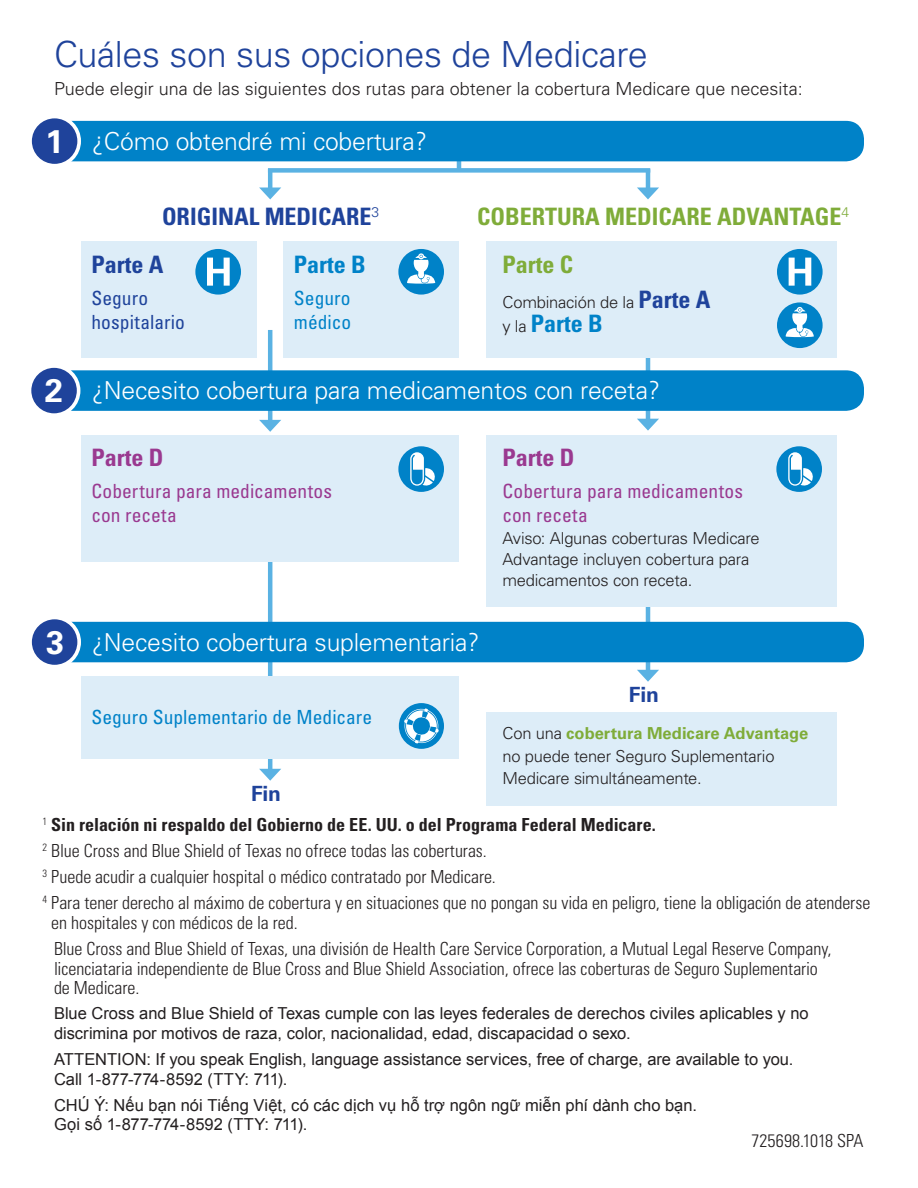
<style>
.page{position:relative;width:918px;height:1188px;background:#fff}
.page>*{position:absolute;margin:0;border:0;box-sizing:border-box;transform-origin:0 0}
.t1{font:300 36px "Univers LT Std";letter-spacing:-.01em;color:#1f439b}
.t2{font:700 32.7px "Univers LT Std";color:#fff}
.t3{font:300 24.75px "Univers LT Std";letter-spacing:-.01em;color:#fff}
.t4{font:700 condensed 24px "Univers LT Std";color:#7fac39}
.t5{font:700 condensed 24px "Univers LT Std";color:#1f439b}
.t6{font:700 condensed 24px "Univers LT Std";color:#0082c8}
.t7{font:700 condensed 24px "Univers LT Std";color:#9a3990}
.t8{font:700 21px "Univers LT Std";letter-spacing:-.01em;color:#1f439b}
.t9{font:condensed 19.5px/24px "Univers LT Std";color:#9a3990}
.t10{font:condensed 19.5px/24px "Univers LT Std";color:#0082c8}
.t11{font:condensed 19.5px/24px "Univers LT Std";letter-spacing:.005em;color:#1f439b}
.t12{font:300 condensed 18px/26.2px "Univers LT Std";letter-spacing:-.005em;color:#231f20}
.t13{font:300 18px "Univers LT Std";color:#231f20}
.t14{font:16.5px/19.5px "Arial";color:#231f20}
.t15{font:300 16.5px/21px "Univers LT Std";letter-spacing:-.015em;color:#231f20}
.s1{font-weight:700;font-stretch:condensed;font-size:24px;color:#1f439b}
.s2{font-weight:300;font-stretch:normal;font-size:16.5px;color:#231f20}
.s3{font-weight:700;color:#7fac39}
.s4{font-weight:700}
</style>
<div class="page">
<hr style="left:268px;top:556px;width:4px;height:142px;background:#5ab2e3">
<hr style="left:646px;top:555px;width:4px;height:119px;background:#5ab2e3">
<svg style="left:637px;top:670px;width:22px;height:12px"></svg>
<hr style="left:268px;top:700px;width:4px;height:73px;background:#5ab2e3">
<svg style="left:259px;top:769px;width:22px;height:12px"></svg>
<hr style="left:457px;top:149px;width:4px;height:22px;background:#5ab2e3">
<div style="left:268px;top:168px;width:382px;height:5px;background:#5ab2e3"></div>
<hr style="left:268px;top:169px;width:4px;height:23px;background:#5ab2e3">
<svg style="left:259px;top:188px;width:22px;height:11px"></svg>
<hr style="left:646px;top:169px;width:4px;height:23px;background:#5ab2e3">
<svg style="left:637px;top:188px;width:22px;height:11px"></svg>
<hr style="left:268px;top:330px;width:4px;height:94px;background:#5ab2e3">
<svg style="left:259px;top:420px;width:22px;height:12px"></svg>
<hr style="left:646px;top:331px;width:4px;height:92px;background:#5ab2e3">
<svg style="left:637px;top:419px;width:22px;height:12px"></svg>
<div style="left:54px;top:121px;width:810px;height:40px;background:#0082c8;border-radius:18px"></div>
<div style="left:54px;top:370px;width:810px;height:41px;background:#0082c8;border-radius:18px"></div>
<div style="left:54px;top:622px;width:810px;height:40px;background:#0082c8;border-radius:18px"></div>
<div style="left:81px;top:241px;width:175px;height:117px;background:#ddedf8"></div>
<div style="left:284px;top:241px;width:175px;height:117px;background:#ddedf8"></div>
<div style="left:486px;top:712px;width:351px;height:93px;background:#ddedf8"></div>
<div style="left:486px;top:241px;width:351px;height:117px;background:#ddedf8"></div>
<div style="left:486px;top:435px;width:351px;height:172px;background:#ddedf8"></div>
<div style="left:81px;top:435px;width:378px;height:126px;background:#ddedf8"></div>
<div style="left:81px;top:676px;width:378px;height:82px;background:#ddedf8"></div>
<div style="left:30px;top:117px;width:49px;height:49px;background:#1f439b;border-radius:50%"></div>
<div style="left:28px;top:115px;width:53px;height:52px;border:4px solid #fff;border-radius:50%"></div>
<div style="left:30px;top:366px;width:49px;height:49px;background:#1f439b;border-radius:50%"></div>
<div style="left:28px;top:364px;width:52px;height:53px;border:4px solid #fff;border-radius:50%"></div>
<div style="left:30px;top:618px;width:49px;height:49px;background:#1f439b;border-radius:50%"></div>
<div style="left:28px;top:616px;width:53px;height:52px;border:4px solid #fff;border-radius:50%"></div>
<div style="left:195px;top:249px;width:46px;height:46px;background:#0082c8;border-radius:50%"></div>
<svg style="left:207px;top:258px;width:23px;height:28px"></svg>
<div style="left:777px;top:249px;width:46px;height:46px;background:#0082c8;border-radius:50%"></div>
<svg style="left:789px;top:258px;width:22px;height:28px"></svg>
<div style="left:398px;top:249px;width:46px;height:46px;background:#0082c8;border-radius:50%"></div>
<svg style="left:407px;top:253px;width:29px;height:31px"></svg>
<div style="left:777px;top:302px;width:46px;height:46px;background:#0082c8;border-radius:50%"></div>
<svg style="left:785px;top:307px;width:29px;height:31px"></svg>
<div style="left:776px;top:446px;width:46px;height:46px;background:#0082c8;border-radius:50%"></div>
<svg style="left:788px;top:452px;width:25px;height:34px"></svg>
<div style="left:398px;top:446px;width:46px;height:46px;background:#0082c8;border-radius:50%"></div>
<svg style="left:410px;top:452px;width:25px;height:34px"></svg>
<div style="left:399px;top:703px;width:45px;height:46px;background:#0082c8;border-radius:50%"></div>
<svg style="left:403px;top:708px;width:37px;height:36px"></svg>
<h1 class="t1" style="left:54px;top:32px;width:595px">Cuáles son sus opciones de Medicare</h1>
<p class="t13" style="left:54px;top:78px;width:750px">Puede elegir una de las siguientes dos rutas para obtener la cobertura Medicare que necesita:</p>
<h2 class="t2" style="left:46px;top:122px;width:20px">1</h2>
<h3 class="t3" style="left:92px;top:126px;width:337px">¿Cómo obtendré mi cobertura?</h3>
<h3 class="t5" style="left:162px;top:202px;width:219px">ORIGINAL MEDICARE<sup>3</sup></h3>
<h3 class="t4" style="left:477px;top:202px;width:374px">COBERTURA MEDICARE ADVANTAGE<sup>4</sup></h3>
<h3 class="t5" style="left:91px;top:249px;width:73px">Parte A</h3>
<p class="t11" style="left:91px;top:286px;width:95px">Seguro hospitalario</p>
<h3 class="t4" style="left:502px;top:249px;width:72px">Parte C</h3>
<h3 class="t6" style="left:294px;top:249px;width:73px">Parte B</h3>
<p class="t10" style="left:294px;top:286px;width:59px">Seguro médico</p>
<p class="t15" style="left:502px;top:292px;width:210px">Combinación de la <span class="s1">Parte A</span></p>
<h3 class="t6" style="left:502px;top:309px;width:102px"><span class="s2">y la</span> Parte B</h3>
<h2 class="t2" style="left:45px;top:372px;width:20px">2</h2>
<h3 class="t3" style="left:92px;top:375px;width:570px">¿Necesito cobertura para medicamentos con receta?</h3>
<h3 class="t7" style="left:91px;top:442px;width:73px">Parte D</h3>
<p class="t9" style="left:91px;top:479px;width:242px">Cobertura para medicamentos con receta</p>
<h3 class="t7" style="left:502px;top:442px;width:73px">Parte D</h3>
<p class="t9" style="left:502px;top:479px;width:242px">Cobertura para medicamentos con receta</p>
<p class="t15" style="left:502px;top:528px;width:259px">Aviso: Algunas coberturas Medicare<br>Advantage incluyen cobertura para medicamentos con receta.</p>
<h2 class="t2" style="left:46px;top:623px;width:20px">3</h2>
<h3 class="t3" style="left:92px;top:627px;width:389px">¿Necesito cobertura suplementaria?</h3>
<p class="t8" style="left:629px;top:683px;width:32px">Fin</p>
<p class="t10" style="left:91px;top:705px;width:282px">Seguro Suplementario de Medicare</p>
<p class="t8" style="left:251px;top:782px;width:32px">Fin</p>
<p class="t15" style="left:502px;top:722px;width:307px;line-height:22.5px">Con una <span class="s3">cobertura Medicare Advantage </span>no puede tener Seguro Suplementario<br>Medicare simultáneamente.</p>
<p class="t12" style="left:43px;top:811px;width:829px"><sup>1</sup> <span class="s4">Sin relación ni respaldo del Gobierno de EE. UU. o del Programa Federal Medicare.<br></span><sup>2</sup> Blue Cross and Blue Shield of Texas no ofrece todas las coberturas.<br><sup>3</sup> Puede acudir a cualquier hospital o médico contratado por Medicare.<br><sup>4</sup> Para tener derecho al máximo de cobertura y en situaciones que no pongan su vida en peligro, tiene la obligación de atenderse</p>
<p class="t12" style="left:51px;top:909px;width:248px">en hospitales y con médicos de la red.</p>
<p class="t12" style="left:54px;top:939px;width:779px;line-height:19.5px">Blue Cross and Blue Shield of Texas, una división de Health Care Service Corporation, a Mutual Legal Reserve Company, licenciataria independiente de Blue Cross and Blue Shield Association, ofrece las coberturas de Seguro Suplementario de Medicare.</p>
<p class="t14" style="left:54px;top:1004px;width:756px">Blue Cross and Blue Shield of Texas cumple con las leyes federales de derechos civiles aplicables y no discrimina por motivos de raza, color, nacionalidad, edad, discapacidad o sexo.</p>
<p class="t14" style="left:54px;top:1050px;width:741px">ATTENTION: If you speak English, language assistance services, free of charge, are available to you.<br>Call 1-877-774-8592 (TTY: 711).</p>
<p class="t14" style="left:54px;top:1096px;width:645px">CHÚ Ý: Nếu bạn nói Tiếng Việt, có các dịch vụ hỗ trợ ngôn ngữ miễn phí dành cho bạn.<br>Gọi số 1-877-774-8592 (TTY: 711).</p>
<p class="t12" style="left:751px;top:1128px;width:114px">725698.1018 SPA</p>
</div>
